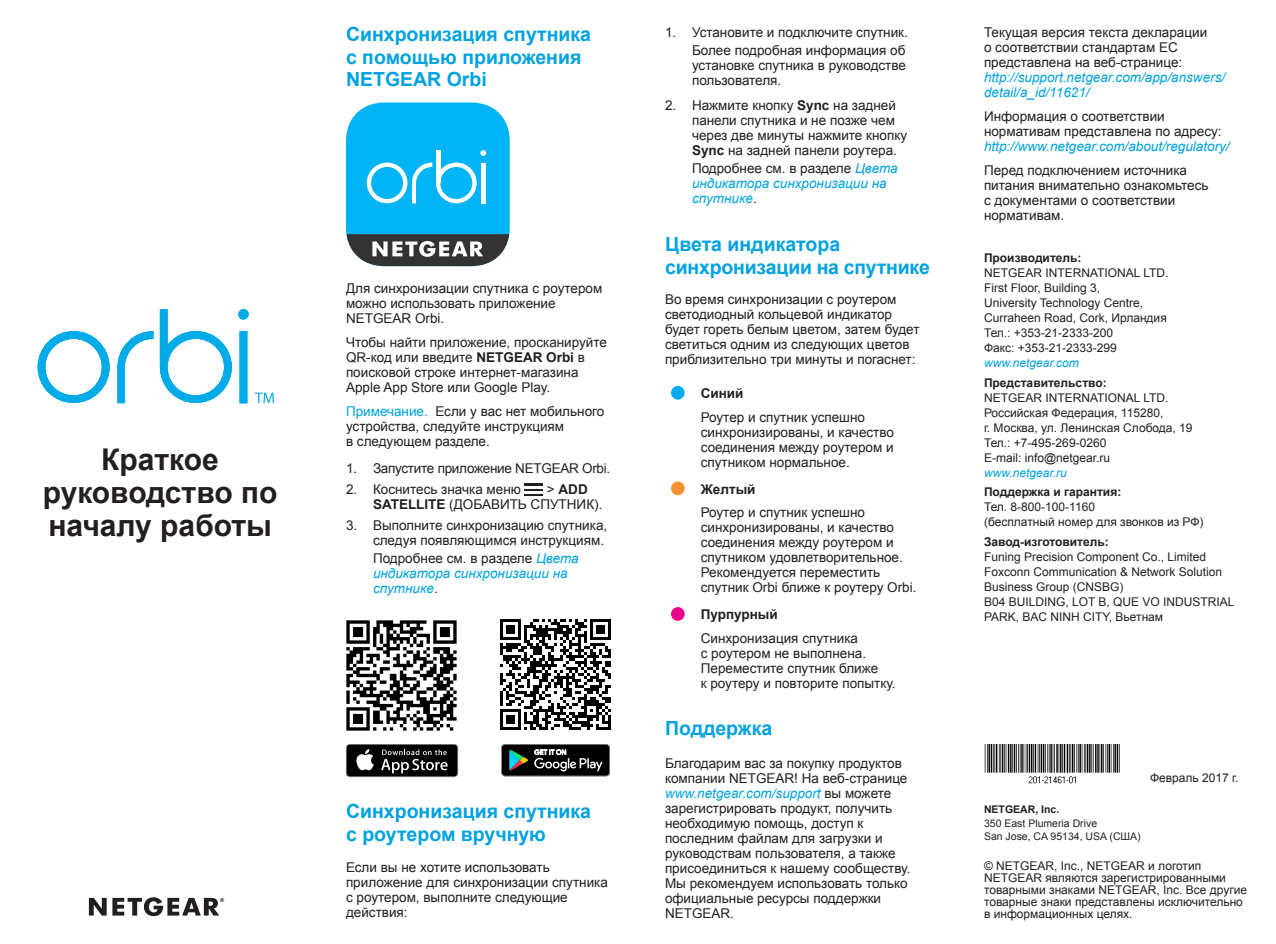
<style>
.page{position:relative;width:1276px;height:944px;background:#fff}
.page>*{position:absolute;margin:0;border:0;box-sizing:border-box;transform-origin:0 0}
.td_document_title{font:700 30px/33px "Arial";color:#231f20;text-align:center}
.h1_head{font:700 19.5px/22.5px "Arial";color:#00a2df}
.p0_body{font:13.5px/15px "Arial";color:#231f20}
.p1_body{font:italic 13.5px/15px "Arial";color:#00a2df}
.p1_body-2{font:13.5px/15px "Arial";color:#231f20;text-align:justify}
.p0_body-2{font:13.5px "Arial";letter-spacing:-.02em;color:#231f20}
.p0_body-3{font:700 13.5px "Arial";color:#231f20}
.p0_body-4{font:12px/15px "Arial";color:#231f20}
.legalese{font:12px/12px "Arial";color:#231f20}
.p0_body-5{font:700 12px "Arial";color:#231f20}
.p0_body-6{font:italic 12px "Arial";color:#00a2df}
.Legalese_Small{font:10.5px "Arial";color:#231f20}
.Legalese_Small-2{font:700 10.5px "Arial";color:#231f20}
.s1{font-weight:700}
.s2{color:#00a2df}
.s3{font-style:normal;color:#231f20}
.s4{font-style:italic;color:#00a2df}
</style>
<div class="page">
<svg style="left:38px;top:331px;width:72px;height:72px"></svg>
<svg style="left:117px;top:331px;width:36px;height:72px"></svg>
<svg style="left:160px;top:309px;width:72px;height:94px"></svg>
<svg style="left:238px;top:309px;width:11px;height:94px"></svg>
<svg style="left:255px;top:393px;width:19px;height:10px"></svg>
<svg style="left:89px;top:897px;width:135px;height:19px"></svg>
<svg style="left:525px;top:484px;width:18px;height:12px"></svg>
<div style="left:346px;top:744px;width:112px;height:33px;background:#606063;border-radius:4px"></div>
<div style="left:346px;top:745px;width:111px;height:31px;background:#000;border-radius:3px"></div>
<svg style="left:356px;top:749px;width:18px;height:21px"></svg>
<svg style="left:381px;top:749px;width:66px;height:24px"></svg>
<svg style="left:504px;top:776px;width:104px;height:1px"></svg>
<svg style="left:501px;top:744px;width:109px;height:32px;background:#2a302e"></svg>
<svg style="left:346px;top:102px;width:164px;height:164px;background:#29acdb"></svg>
<img style="left:500px;top:619px;width:111px;height:111px">
<img style="left:346px;top:620px;width:111px;height:111px">
<img style="left:984px;top:744px;width:136px;height:40px">
<div style="left:671px;top:386px;width:13px;height:14px;background:#00aeef;border-radius:50%"></div>
<div style="left:671px;top:482px;width:13px;height:13px;background:#f5922f;border-radius:50%"></div>
<div style="left:671px;top:607px;width:13px;height:14px;background:#ed028c;border-radius:50%"></div>
<p class="td_document_title" style="left:43px;top:444px;width:236px">Краткое руководство по началу работы</p>
<p class="h1_head" style="left:346px;top:24px;width:246px">Синхронизация спутника с помощью приложения<br>NETGEAR Orbi</p>
<p class="p0_body" style="left:346px;top:281px;width:258px">Для синхронизации спутника с роутером можно использовать приложение<br>NETGEAR Orbi.</p>
<p class="p0_body" style="left:346px;top:335px;width:262px">Чтобы найти приложение, просканируйте QR-код или введите <span class="s1">NETGEAR Orbi</span> в поисковой строке интернет-магазина Apple App Store или Google Play.</p>
<p class="p0_body" style="left:346px;top:404px;width:260px"><span class="s2">Примечание.</span> Если у вас нет мобильного устройства, следуйте инструкциям<br>в следующем разделе.</p>
<p class="p0_body-2" style="left:346px;top:459px;width:266px">1. Запустите приложение NETGEAR Orbi.</p>
<p class="p0_body" style="left:346px;top:482px;width:176px">2. Коснитесь значка меню</p>
<p class="p0_body" style="left:373px;top:482px;width:231px;text-indent:174px">&gt; <span class="s1">ADD<br>SATELLITE</span> (ДОБАВИТЬ СПУТНИК).</p>
<p class="p0_body" style="left:346px;top:518px;width:263px;text-align:right">3. Выполните синхронизацию спутника, следуя появляющимся инструкциям.</p>
<p class="p1_body" style="left:373px;top:551px;width:207px"><span class="s3">Подробнее см. в разделе</span> Цвета индикатора синхронизации на спутнике<span class="s3">.</span></p>
<p class="h1_head" style="left:346px;top:801px;width:246px">Синхронизация спутника с роутером вручную</p>
<p class="p0_body" style="left:346px;top:860px;width:263px">Если вы не хотите использовать приложение для синхронизации спутника с роутером, выполните следующие действия:</p>
<p class="p0_body" style="left:665px;top:25px;width:244px">1. Установите и подключите спутник.</p>
<p class="p1_body-2" style="left:692px;top:43px;width:215px">Более подробная информация об установке спутника в руководстве пользователя.</p>
<p class="p0_body" style="left:692px;top:98px;width:217px;text-indent:-27px">2. Нажмите кнопку <span class="s1">Sync</span> на задней панели спутника и не позже чем через две минуты нажмите кнопку<br><span class="s1">Sync</span> на задней панели роутера.</p>
<p class="p1_body" style="left:692px;top:161px;width:207px"><span class="s3">Подробнее см. в разделе</span> Цвета индикатора синхронизации на спутнике<span class="s3">.</span></p>
<p class="h1_head" style="left:665px;top:234px;width:266px">Цвета индикатора синхронизации на спутнике</p>
<p class="p0_body" style="left:665px;top:292px;width:256px">Во время синхронизации с роутером светодиодный кольцевой индикатор будет гореть белым цветом, затем будет светиться одним из следующих цветов приблизительно три минуты и погаснет:</p>
<p class="p0_body-3" style="left:701px;top:384px;width:44px">Синий</p>
<p class="p0_body" style="left:701px;top:410px;width:195px">Роутер и спутник успешно синхронизированы, и качество соединения между роутером и спутником нормальное.</p>
<p class="p0_body-3" style="left:701px;top:480px;width:56px">Желтый</p>
<p class="p0_body" style="left:701px;top:505px;width:217px">Роутер и спутник успешно синхронизированы, и качество соединения между роутером и спутником удовлетворительное.<br>Рекомендуется переместить спутник Orbi ближе к роутеру Orbi.</p>
<p class="p0_body-3" style="left:701px;top:606px;width:78px">Пурпурный</p>
<p class="p0_body" style="left:701px;top:631px;width:196px">Синхронизация спутника<br>с роутером не выполнена.<br>Переместите спутник ближе<br>к роутеру и повторите попытку.</p>
<p class="h1_head" style="left:665px;top:718px;width:109px">Поддержка</p>
<p class="p0_body" style="left:665px;top:756px;width:247px">Благодарим вас за покупку продуктов компании NETGEAR! На веб-странице <span class="s4">www.netgear.com/support</span> вы можете зарегистрировать продукт, получить необходимую помощь, доступ к последним файлам для загрузки и руководствам пользователя, а также присоединиться к нашему сообществу.<br>Мы рекомендуем использовать только официальные ресурсы поддержки<br>NETGEAR.</p>
<p class="p0_body" style="left:984px;top:25px;width:243px">Текущая версия текста декларации<br>о соответствии стандартам ЕС представлена на веб-странице: <span class="s4">http://support.netgear.com/app/answers/ detail/a_id/11621/</span></p>
<p class="p0_body" style="left:984px;top:109px;width:247px">Информация о соответствии нормативам представлена по адресу: <span class="s4">http://www.netgear.com/about/regulatory/</span></p>
<p class="p0_body" style="left:984px;top:163px;width:226px">Перед подключением источника питания внимательно ознакомьтесь с документами о соответствии нормативам.</p>
<p class="p0_body-5" style="left:984px;top:250px;width:99px">Производитель:</p>
<p class="p0_body-4" style="left:984px;top:266px;width:186px">NETGEAR INTERNATIONAL LTD.</p>
<p class="p0_body-4" style="left:984px;top:281px;width:118px">First Floor, Building 3,</p>
<p class="p0_body-4" style="left:984px;top:296px;width:161px">University Technology Centre,</p>
<p class="p0_body-4" style="left:984px;top:311px;width:184px">Curraheen Road, Cork, Ирландия</p>
<p class="p0_body-4" style="left:984px;top:326px;width:130px">Тел.: +353-21-2333-200</p>
<p class="p0_body-4" style="left:984px;top:341px;width:134px">Факс: +353-21-2333-299</p>
<p class="p0_body-6" style="left:984px;top:355px;width:96px">www.netgear.com</p>
<p class="p0_body-5" style="left:984px;top:375px;width:124px">Представительство:</p>
<p class="p0_body-4" style="left:984px;top:390px;width:186px">NETGEAR INTERNATIONAL LTD.</p>
<p class="p0_body-4" style="left:984px;top:405px;width:181px">Российская Федерация, 115280,</p>
<p class="p0_body-4" style="left:984px;top:420px;width:210px">г. Москва, ул. Ленинская Слобода, 19</p>
<p class="p0_body-4" style="left:984px;top:435px;width:124px">Тел.: +7-495-269-0260</p>
<p class="p0_body-4" style="left:984px;top:450px;width:128px">E-mail: info@netgear.ru</p>
<p class="p0_body-6" style="left:984px;top:465px;width:84px">www.netgear.ru</p>
<p class="p0_body-5" style="left:984px;top:484px;width:139px">Поддержка и гарантия:</p>
<p class="p0_body-4" style="left:984px;top:500px;width:113px">Тел. 8-800-100-1160</p>
<p class="p0_body-4" style="left:984px;top:515px;width:221px">(бесплатный номер для звонков из РФ)</p>
<p class="p0_body-5" style="left:984px;top:534px;width:126px">Завод-изготовитель:</p>
<p class="p0_body-4" style="left:984px;top:549px;width:224px">Funing Precision Component Co., Limited</p>
<p class="p0_body-4" style="left:984px;top:564px;width:240px">Foxconn Communication &amp; Network Solution<br>Business Group (CNSBG)</p>
<p class="p0_body-4" style="left:984px;top:594px;width:252px">B04 BUILDING, LOT B, QUE VO INDUSTRIAL<br>PARK, BAC NINH CITY, Вьетнам</p>
<p class="legalese" style="left:1150px;top:772px;width:90px">Февраль 2017 г.</p>
<p class="Legalese_Small-2" style="left:984px;top:802px;width:77px">NETGEAR, Inc.</p>
<p class="Legalese_Small" style="left:984px;top:816px;width:115px">350 East Plumeria Drive</p>
<p class="Legalese_Small" style="left:984px;top:830px;width:158px">San Jose, CA 95134, USA (США)</p>
<p class="legalese" style="left:984px;top:860px;width:265px">© NETGEAR, Inc., NETGEAR и логотип NETGEAR являются зарегистрированными товарными знаками NETGEAR, Inc. Все другие товарные знаки представлены исключительно в информационных целях.</p>
</div>
